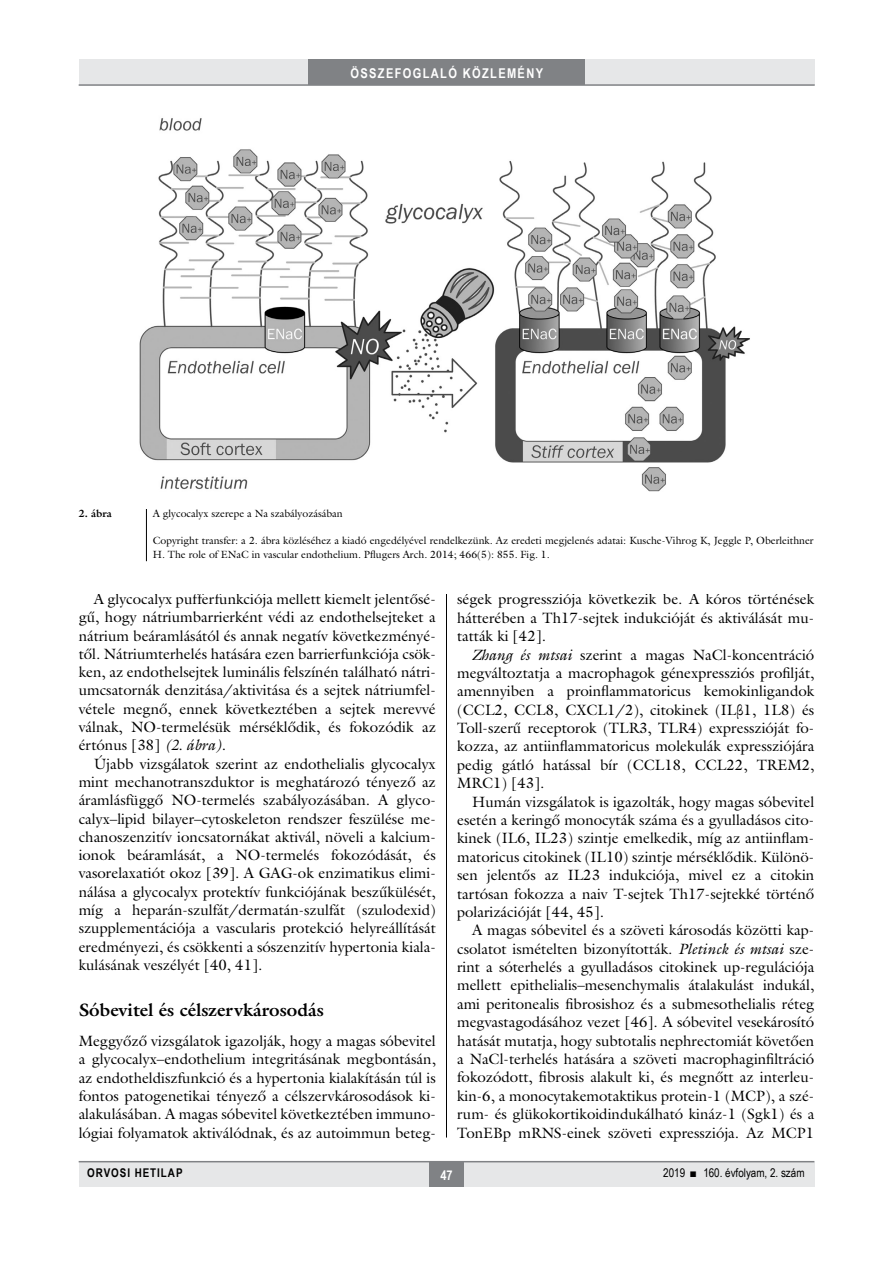
<style>
.page{position:relative;width:893px;height:1263px;background:#fff}
.page>*{position:absolute;margin:0;border:0;box-sizing:border-box;transform-origin:0 0}
.alcimbold{font:700 18px "Galliard Reg";color:#000}
.Body_Text{font:15px/18.5px "Galliard Reg";color:#000;text-align:justify}
.body-s{font:15px/18.3px "Galliard Reg";color:#000;text-align:justify}
.Body_tompa{font:15px/18.3px "Galliard Reg";color:#000;text-align:justify}
.t1{font:700 13.5px "Arial Narrow";letter-spacing:.1em;color:#fff}
.t2{font:12px "Arial Narrow";color:#000}
.t3{font:700 12px "Arial Narrow";letter-spacing:.08em;color:#000}
.kepalairas2{font:10.5px/13.5px "Galliard Reg";color:#000}
.kepalairas1{font:700 10.5px "Galliard Reg";color:#000}
.s1{font-style:italic}
.s2{font-family:"Garamond Premr Pro"}
</style>
<div class="page">
<div style="left:79px;top:1161px;width:735px;height:25px;background:#e6e7e8"></div>
<div style="left:429px;top:1161px;width:34px;height:25px;background:#808285"></div>
<hr style="left:79px;top:1161px;width:735px;height:1px;background:#808285">
<div style="left:79px;top:60px;width:735px;height:25px;background:#e6e7e8"></div>
<div style="left:308px;top:60px;width:277px;height:25px;background:#808285"></div>
<hr style="left:79px;top:84px;width:736px;height:2px;background:#808285">
<hr style="left:446px;top:111px;width:1px;height:1026px;background:#000">
<div style="left:78px;top:509px;width:736px;height:84px;background:#fff"></div>
<hr style="left:146px;top:509px;width:1px;height:52px;background:#000">
<img style="left:139px;top:118px;width:611px;height:374px">
<p class="t1" style="left:350px;top:63px;width:194px">ÖSSZEFOGLALÓ KÖZLEMÉNY</p>
<p class="kepalairas1" style="left:78px;top:507px;width:35px">2. ábra</p>
<p class="kepalairas2" style="left:153px;top:507px;width:191px">A glycocalyx szerepe a Na szabályozásában</p>
<p class="kepalairas2" style="left:153px;top:534px;width:662px">Copyright transfer: a 2. ábra közléséhez a kiadó engedélyével rendelkezünk. Az eredeti megjelenés adatai: Kusche-Vihrog K, Jeggle P, Oberleithner<br>H. The role of ENaC in vascular endothelium. Pflugers Arch. 2014; 466(5): 855. Fig. 1.</p>
<p class="body-s" style="left:79px;top:589px;width:359px;text-indent:15px">A glycocalyx pufferfunkciója mellett kiemelt jelentősé&shy;gű, hogy nátriumbarrierként védi az endothelsejteket a nátrium beáramlásától és annak negatív következményé&shy;től. Nátriumterhelés hatására ezen barrierfunkciója csök&shy;ken, az endothelsejtek luminális felszínén található nátri&shy;umcsatornák denzitása/aktivitása és a sejtek nátriumfel&shy;vétele megnő, ennek következtében a sejtek merevvé válnak, NO-termelésük mérséklődik, és fokozódik az értónus [38] <span class="s1">(2. ábra)</span>.</p>
<p class="Body_Text" style="left:79px;top:754px;width:359px;text-align:left;text-indent:15px">Újabb vizsgálatok szerint az endothelialis glycocalyx mint mechanotranszduktor is meghatározó tényező az áramlásfüggő NO-termelés szabályozásában. A glyco&shy;calyx–lipid bilayer–cytoskeleton rendszer feszülése me&shy;chanoszenzitív ioncsatornákat aktivál, növeli a kalcium&shy;ionok beáramlását, a NO-termelés fokozódását, és vasorelaxatiót okoz [39]. A GAG-ok enzimatikus elimi&shy;nálása a glycocalyx protektív funkciójának beszűkülését, míg a heparán-szulfát/dermatán-szulfát (szulodexid) szupplementációja a vascularis protekció helyreállítását eredményezi, és csökkenti a sószenzitív hypertonia kiala&shy;kulásának veszélyét [40, 41].</p>
<p class="alcimbold" style="left:79px;top:998px;width:247px">Sóbevitel és célszervkárosodás</p>
<p class="Body_tompa" style="left:79px;top:1031px;width:359px">Meggyőző vizsgálatok igazolják, hogy a magas sóbevitel a glycocalyx–endothelium integritásának megbontásán, az endotheldiszfunkció és a hypertonia kialakításán túl is fontos patogenetikai tényező a célszervkárosodások ki&shy;alakulásában. A magas sóbevitel következtében immuno&shy;lógiai folyamatok aktiválódnak, és az autoimmun beteg-</p>
<p class="Body_tompa" style="left:457px;top:590px;width:359px">ségek progressziója következik be. A kóros történések hátterében a Th17-sejtek indukcióját és aktiválását mu&shy;tatták ki [42].</p>
<p class="Body_Text" style="left:457px;top:645px;width:359px;text-indent:15px"><span class="s1">Zhang és mtsai</span> szerint a magas NaCl-koncentráció megváltoztatja a macrophagok génexpressziós profilját, amennyiben a proinflammatoricus kemokinligandok (CCL2, CCL8, CXCL1/2), citokinek (IL<span class="s2">β</span>1, 1L8) és Toll-szerű receptorok (TLR3, TLR4) expresszióját fo&shy;kozza, az antiinflammatoricus molekulák expressziójára pedig gátló hatással bír (CCL18, CCL22, TREM2, MRC1) [43].</p>
<p class="Body_Text" style="left:457px;top:792px;width:359px;text-indent:15px">Humán vizsgálatok is igazolták, hogy magas sóbevitel esetén a keringő monocyták száma és a gyulladásos cito&shy;kinek (IL6, IL23) szintje emelkedik, míg az antiinflam&shy;matoricus citokinek (IL10) szintje mérséklődik. Különö&shy;sen jelentős az IL23 indukciója, mivel ez a citokin tartósan fokozza a naiv T-sejtek Th17-sejtekké történő polarizációját [44, 45].</p>
<p class="Body_Text" style="left:457px;top:921px;width:359px;text-indent:15px">A magas sóbevitel és a szöveti károsodás közötti kap&shy;csolatot ismételten bizonyították. <span class="s1">Pletinck és mtsai</span> sze&shy;rint a sóterhelés a gyulladásos citokinek up-regulációja mellett epithelialis–mesenchymalis átalakulást indukál, ami peritonealis fibrosishoz és a submesothelialis réteg megvastagodásához vezet [46]. A sóbevitel vesekárosító hatását mutatja, hogy subtotalis nephrectomiát követően a NaCl-terhelés hatására a szöveti macrophaginfiltráció fokozódott, fibrosis alakult ki, és megnőtt az interleu&shy;kin-6, a monocytakemotaktikus protein-1 (MCP), a szé&shy;rum- és glükokortikoidindukálható kináz-1 (Sgk1) és a TonEBp mRNS-einek szöveti expressziója. Az MCP1</p>
<p class="t3" style="left:87px;top:1164px;width:97px">ORVOSI HETILAP</p>
<p class="t1" style="left:440px;top:1165px;width:14px">47</p>
<p class="t2" style="left:663px;top:1164px;width:143px">2019 ■ 160. évfolyam, 2. szám</p>
</div>
